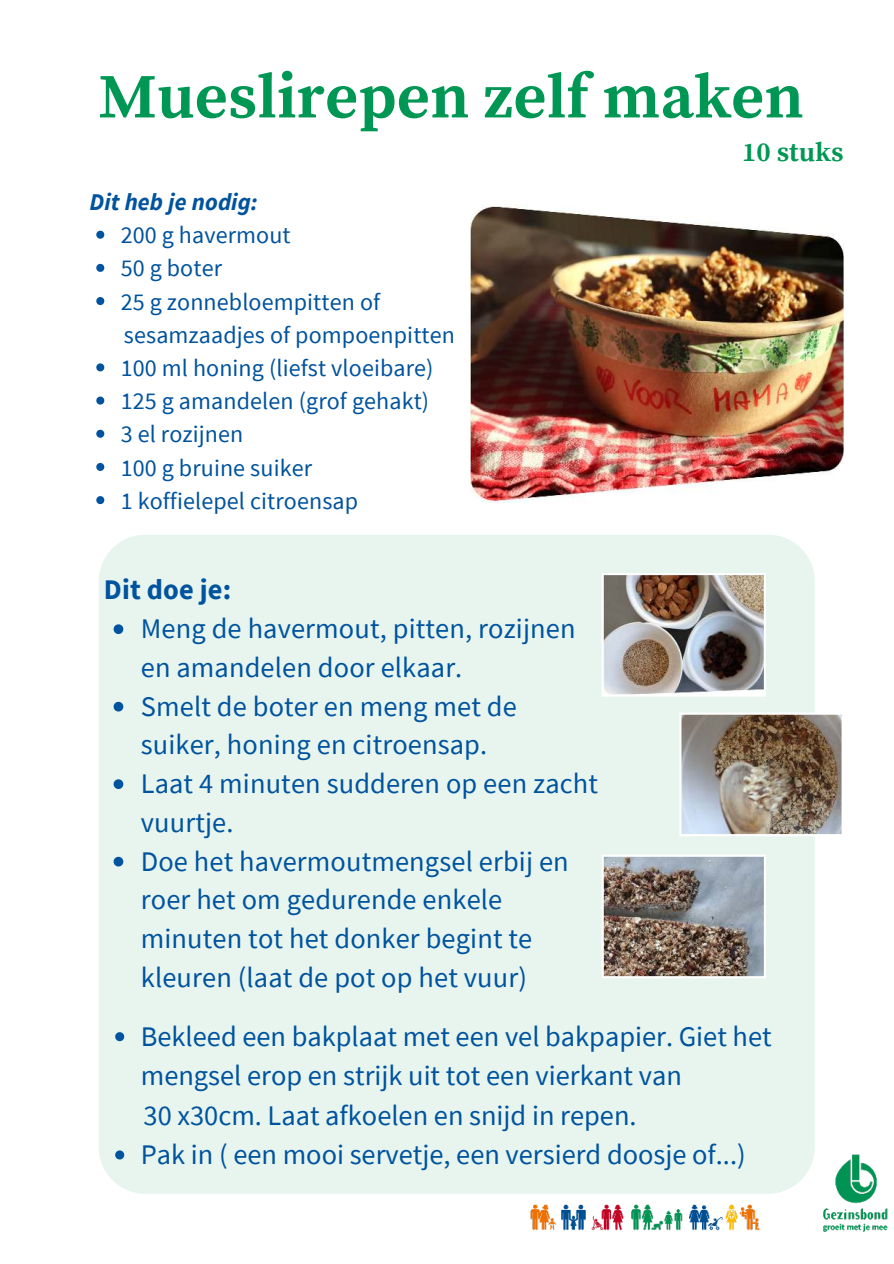
<style>
.page{position:relative;width:894px;height:1264px;background:#fff}
.page>*{position:absolute;margin:0;border:0;box-sizing:border-box;transform-origin:0 0}
.t1{font:700 63px "Source Serif Pro";color:#009754}
.t2{font:28.35px/38.7px "Source Sans Pro";letter-spacing:.005em;color:#00539e}
.t3{font:700 28.35px "Source Sans Pro";letter-spacing:.005em;color:#00539e}
.t4{font:700 27px "Source Serif Pro";color:#009754}
.t5{font:24px/33.2px "Source Sans Pro";letter-spacing:.005em;color:#00539e}
.t6{font:italic 700 24px "Source Sans Pro";letter-spacing:.005em;color:#00539e}
</style>
<div class="page">
<div style="left:99px;top:534px;width:715px;height:659px;background:#e7f5ee;border-radius:47px"></div>
<img style="left:523px;top:1147px;width:365px;height:85px">
<img style="left:470px;top:204px;width:373px;height:298px">
<svg style="left:114px;top:624px;width:9px;height:10px"></svg>
<svg style="left:114px;top:701px;width:9px;height:10px"></svg>
<svg style="left:114px;top:779px;width:9px;height:10px"></svg>
<svg style="left:114px;top:856px;width:9px;height:10px"></svg>
<img style="left:602px;top:855px;width:163px;height:123px">
<img style="left:602px;top:573px;width:163px;height:123px">
<img style="left:679px;top:712px;width:163px;height:124px">
<svg style="left:96px;top:231px;width:8px;height:8px"></svg>
<svg style="left:96px;top:264px;width:8px;height:8px"></svg>
<svg style="left:96px;top:297px;width:8px;height:8px"></svg>
<svg style="left:96px;top:363px;width:8px;height:8px"></svg>
<svg style="left:96px;top:396px;width:8px;height:8px"></svg>
<svg style="left:96px;top:430px;width:8px;height:8px"></svg>
<svg style="left:96px;top:463px;width:8px;height:8px"></svg>
<svg style="left:96px;top:496px;width:8px;height:8px"></svg>
<svg style="left:115px;top:1032px;width:9px;height:9px"></svg>
<svg style="left:115px;top:1150px;width:9px;height:9px"></svg>
<h1 class="t1" style="left:99px;top:60px;width:706px">Mueslirepen zelf maken</h1>
<p class="t4" style="left:742px;top:137px;width:103px">10 stuks</p>
<p class="t6" style="left:89px;top:186px;width:170px">Dit heb je nodig:</p>
<p class="t5" style="left:121px;top:218px;width:261px">200 g havermout<br>50 g boter<br>25 g zonnebloempitten of</p>
<p class="t5" style="left:124px;top:318px;width:332px">sesamzaadjes of pompoenpitten</p>
<p class="t5" style="left:121px;top:351px;width:314px">100 ml honing (liefst vloeibare)<br>125 g amandelen (grof gehakt)<br>3 el rozijnen<br>100 g bruine suiker<br>1 koffielepel citroensap</p>
<p class="t3" style="left:104px;top:571px;width:129px">Dit doe je:</p>
<p class="t2" style="left:141px;top:609px;width:458px">Meng de havermout, pitten, rozijnen en amandelen door elkaar.<br>Smelt de boter en meng met de suiker, honing en citroensap.<br>Laat 4 minuten sudderen op een zacht vuurtje.<br>Doe het havermoutmengsel erbij en roer het om gedurende enkele minuten tot het donker begint te kleuren (laat de pot op het vuur)</p>
<p class="t2" style="left:141px;top:1016px;width:632px;line-height:39.5px">Bekleed een bakplaat met een vel bakpapier. Giet het mengsel erop en strijk uit tot een vierkant van</p>
<p class="t2" style="left:144px;top:1095px;width:494px">30 x30cm. Laat afkoelen en snijd in repen.</p>
<p class="t2" style="left:141px;top:1134px;width:606px">Pak in ( een mooi servetje, een versierd doosje of...)</p>
</div>
